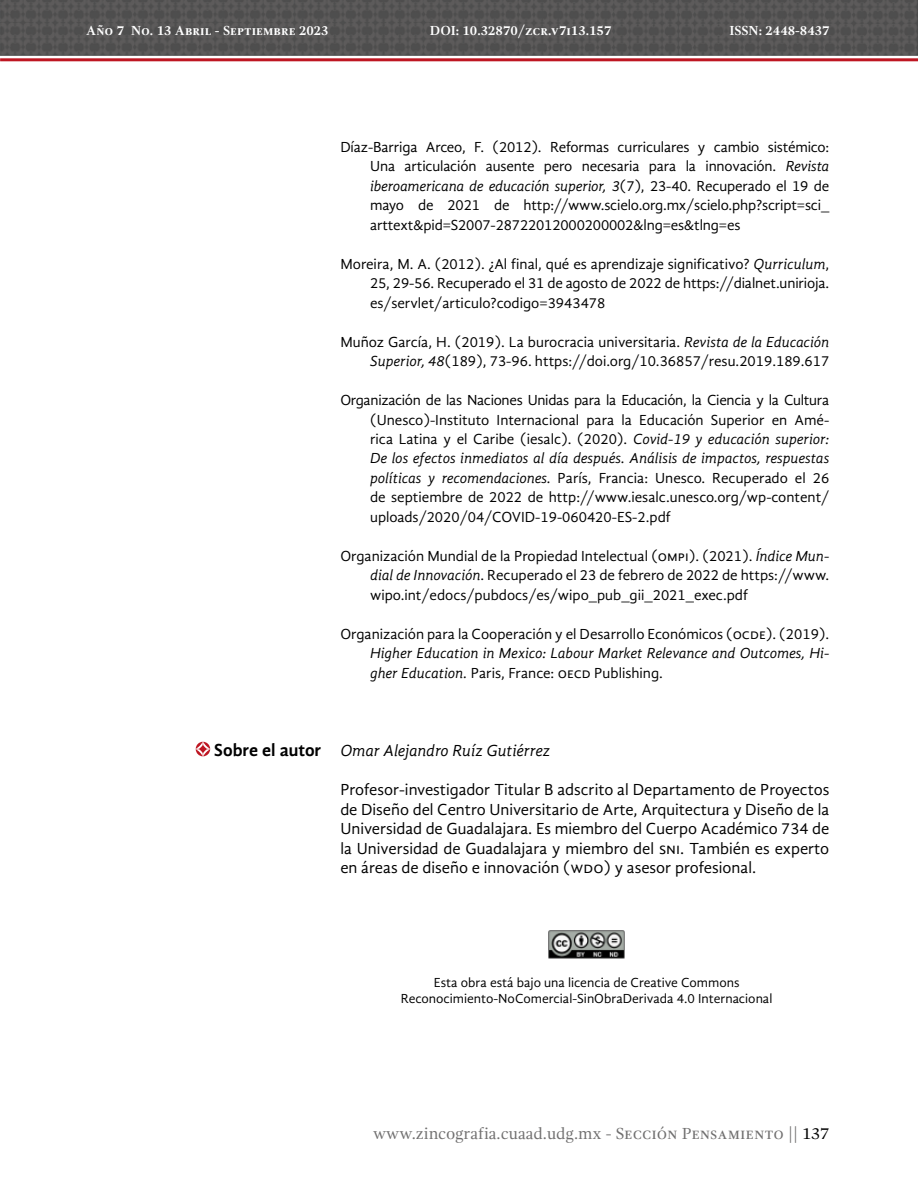
<style>
.page{position:relative;width:918px;height:1188px;background:#fff}
.page>*{position:absolute;margin:0;border:0;box-sizing:border-box;transform-origin:0 0}
.t1{font:700 18px "Gandhi Sans";letter-spacing:-.005em;color:#000}
.t2{font:16.5px/19.5px "Gandhi Sans";color:#000;text-align:justify}
.t3{font:16.5px "Gandhi Serif";color:#706f6f}
.t4{font:italic 16.5px "Gandhi Sans";color:#000}
.t5{font:15px/19.5px "Gandhi Sans";color:#000;text-align:justify}
.t6{font:italic 15px/19.5px "Gandhi Sans";color:#000}
.t7{font:13.5px/16.5px "Gandhi Sans";color:#000;text-align:center}
.t8{font:700 13.5px "Gandhi Serif";color:#fff}
.s1{font-style:italic}
.s2{font-style:normal}
.s3{color:#000}
</style>
<div class="page">
<div style="left:0;top:0;width:918px;height:56px;background:#565554"></div>
<hr style="left:0;top:58px;width:918px;height:3px;background:#be1622">
<svg style="left:196px;top:742px;width:14px;height:14px"></svg>
<img style="left:548px;top:931px;width:76px;height:27px">
<p class="t8" style="left:86px;top:23px;width:244px">Año 7 No. 13 Abril - Septiembre 2023</p>
<p class="t8" style="left:430px;top:23px;width:183px">DOI: 10.32870/zcr.v7i13.157</p>
<p class="t8" style="left:730px;top:23px;width:102px">ISSN: 2448-8437</p>
<p class="t5" style="left:370px;top:137px;width:461px;text-indent:-30px">Díaz-Barriga Arceo, F. (2012). Reformas curriculares y cambio sistémico:<br>Una articulación ausente pero necesaria para la innovación. <span class="s1">Revista iberoamericana de educación superior, 3</span>(7), 23-40. Recuperado el 19 de mayo de 2021 de http://www.scielo.org.mx/scielo.php?script=sci_ arttext&amp;pid=S2007-28722012000200002&amp;lng=es&amp;tlng=es</p>
<p class="t5" style="left:370px;top:254px;width:461px;text-indent:-30px">Moreira, M. A. (2012). ¿Al final, qué es aprendizaje significativo? <span class="s1">Qurriculum</span>, 25, 29-56. Recuperado el 31 de agosto de 2022 de https://dialnet.unirioja. es/servlet/articulo?codigo=3943478</p>
<p class="t5" style="left:340px;top:332px;width:491px;text-align:right">Muñoz García, H. (2019). La burocracia universitaria. <span class="s1">Revista de la Educación<br>Superior, 48</span>(189), 73-96. https://doi.org/10.36857/resu.2019.189.617</p>
<p class="t5" style="left:370px;top:390px;width:461px;text-indent:-30px">Organización de las Naciones Unidas para la Educación, la Ciencia y la Cultura (Unesco)-Instituto Internacional para la Educación Superior en Amé&shy;rica Latina y el Caribe (iesalc). (2020). <span class="s1">Covid-19 y educación superior:<br>De los efectos inmediatos al día después. Análisis de impactos, respuestas políticas y recomendaciones.</span> París, Francia: Unesco. Recuperado el 26 de septiembre de 2022 de http://www.iesalc.unesco.org/wp-content/ uploads/2020/04/COVID-19-060420-ES-2.pdf</p>
<p class="t5" style="left:370px;top:546px;width:461px;text-indent:-30px">Organización Mundial de la Propiedad Intelectual (ompi). (2021). <span class="s1">Índice Mun&shy;dial de Innovación</span>. Recuperado el 23 de febrero de 2022 de https://www. wipo.int/edocs/pubdocs/es/wipo_pub_gii_2021_exec.pdf</p>
<p class="t5" style="left:340px;top:624px;width:490px">Organización para la Cooperación y el Desarrollo Económicos (ocde). (2019).</p>
<p class="t6" style="left:370px;top:644px;width:461px">Higher Education in Mexico: Labour Market Relevance and Outcomes, Hi&shy;gher Education. <span class="s2">Paris, France: oecd Publishing.</span></p>
<p class="t1" style="left:214px;top:740px;width:108px">Sobre el autor</p>
<p class="t4" style="left:340px;top:741px;width:212px">Omar Alejandro Ruíz Gutiérrez</p>
<p class="t2" style="left:340px;top:780px;width:491px">Profesor-investigador Titular B adscrito al Departamento de Proyectos de Diseño del Centro Universitario de Arte, Arquitectura y Diseño de la Universidad de Guadalajara. Es miembro del Cuerpo Académico 734 de la Universidad de Guadalajara y miembro del sni. También es experto en áreas de diseño e innovación (wdo) y asesor profesional.</p>
<p class="t7" style="left:401px;top:974px;width:373px">Esta obra está bajo una licencia de Creative Commons<br>Reconocimiento-NoComercial-SinObraDerivada 4.0 Internacional</p>
<p class="t3" style="left:373px;top:1124px;width:458px">www.zincografia.cuaad.udg.mx - Sección Pensamiento || <span class="s3">137</span></p>
</div>
